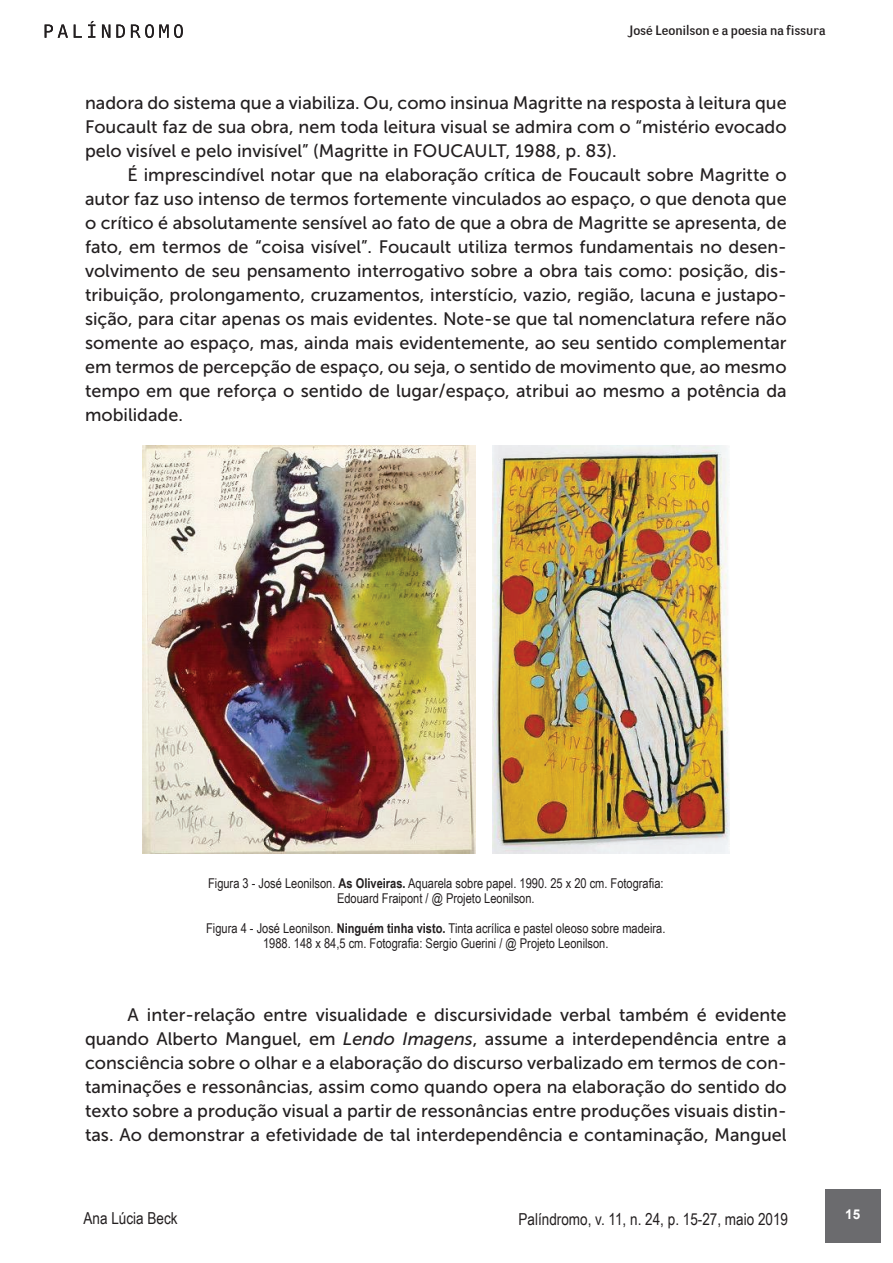
<style>
.page{position:relative;width:893px;height:1263px;background:#fff}
.page>*{position:absolute;margin:0;border:0;box-sizing:border-box;transform-origin:0 0}
.t1{font:18px/24px "Museo Sans 500";color:#231f20;text-align:justify}
.t2{font:16.5px "Arial Narrow";color:#231f20}
.t3{font:13.5px/15px "Arial Narrow";color:#231f20;text-align:center}
.t4{font:13.5px "Negotiate Free";color:#231f20}
.t5{font:700 13.5px "Arial";color:#fff}
.s1{font-weight:700}
.s2{font-style:italic}
</style>
<div class="page">
<div style="left:825px;top:1189px;width:55px;height:53px;background:#6b6b6e"></div>
<svg style="left:45px;top:25px;width:23px;height:13px"></svg>
<svg style="left:74px;top:25px;width:8px;height:13px"></svg>
<svg style="left:88px;top:21px;width:7px;height:17px"></svg>
<svg style="left:102px;top:25px;width:8px;height:13px"></svg>
<svg style="left:116px;top:25px;width:9px;height:13px"></svg>
<svg style="left:131px;top:24px;width:52px;height:14px"></svg>
<img style="left:142px;top:445px;width:333px;height:408px">
<img style="left:492px;top:445px;width:237px;height:408px">
<p class="t4" style="left:628px;top:22px;width:200px">José Leonilson e a poesia na fissura</p>
<p class="t1" style="left:85px;top:91px;width:703px">nadora do sistema que a viabiliza. Ou, como insinua Magritte na resposta à leitura que Foucault faz de sua obra, nem toda leitura visual se admira com o “mistério evocado pelo visível e pelo invisível” (Magritte in FOUCAULT, 1988, p. 83).</p>
<p class="t1" style="left:85px;top:163px;width:703px;text-indent:43px">É imprescindível notar que na elaboração crítica de Foucault sobre Magritte o autor faz uso intenso de termos fortemente vinculados ao espaço, o que denota que o crítico é absolutamente sensível ao fato de que a obra de Magritte se apresenta, de fato, em termos de “coisa visível”. Foucault utiliza termos fundamentais no desen&shy;volvimento de seu pensamento interrogativo sobre a obra tais como: posição, dis&shy;tribuição, prolongamento, cruzamentos, interstício, vazio, região, lacuna e justapo&shy;sição, para citar apenas os mais evidentes. Note-se que tal nomenclatura refere não somente ao espaço, mas, ainda mais evidentemente, ao seu sentido complementar em termos de percepção de espaço, ou seja, o sentido de movimento que, ao mesmo tempo em que reforça o sentido de lugar/espaço, atribui ao mesmo a potência da mobilidade.</p>
<p class="t3" style="left:208px;top:876px;width:457px">Figura 3 - José Leonilson. <span class="s1">As Oliveiras.</span> Aquarela sobre papel. 1990. 25 x 20 cm. Fotografia:<br>Edouard Fraipont / @ Projeto Leonilson.</p>
<p class="t3" style="left:206px;top:921px;width:461px">Figura 4 - José Leonilson. <span class="s1">Ninguém tinha visto.</span> Tinta acrílica e pastel oleoso sobre madeira.<br>1988. 148 x 84,5 cm. Fotografia: Sergio Guerini / @ Projeto Leonilson.</p>
<p class="t1" style="left:85px;top:1003px;width:703px;text-indent:43px">A inter-relação entre visualidade e discursividade verbal também é evidente quando Alberto Manguel, em <span class="s2">Lendo Imagens</span>, assume a interdependência entre a consciência sobre o olhar e a elaboração do discurso verbalizado em termos de con&shy;taminações e ressonâncias, assim como quando opera na elaboração do sentido do texto sobre a produção visual a partir de ressonâncias entre produções visuais distin&shy;tas. Ao demonstrar a efetividade de tal interdependência e contaminação, Manguel</p>
<p class="t2" style="left:84px;top:1206px;width:96px">Ana Lúcia Beck</p>
<p class="t2" style="left:519px;top:1206px;width:271px">Palíndromo, v. 11, n. 24, p. 15-27, maio 2019</p>
<p class="t5" style="left:845px;top:1205px;width:17px">15</p>
</div>
